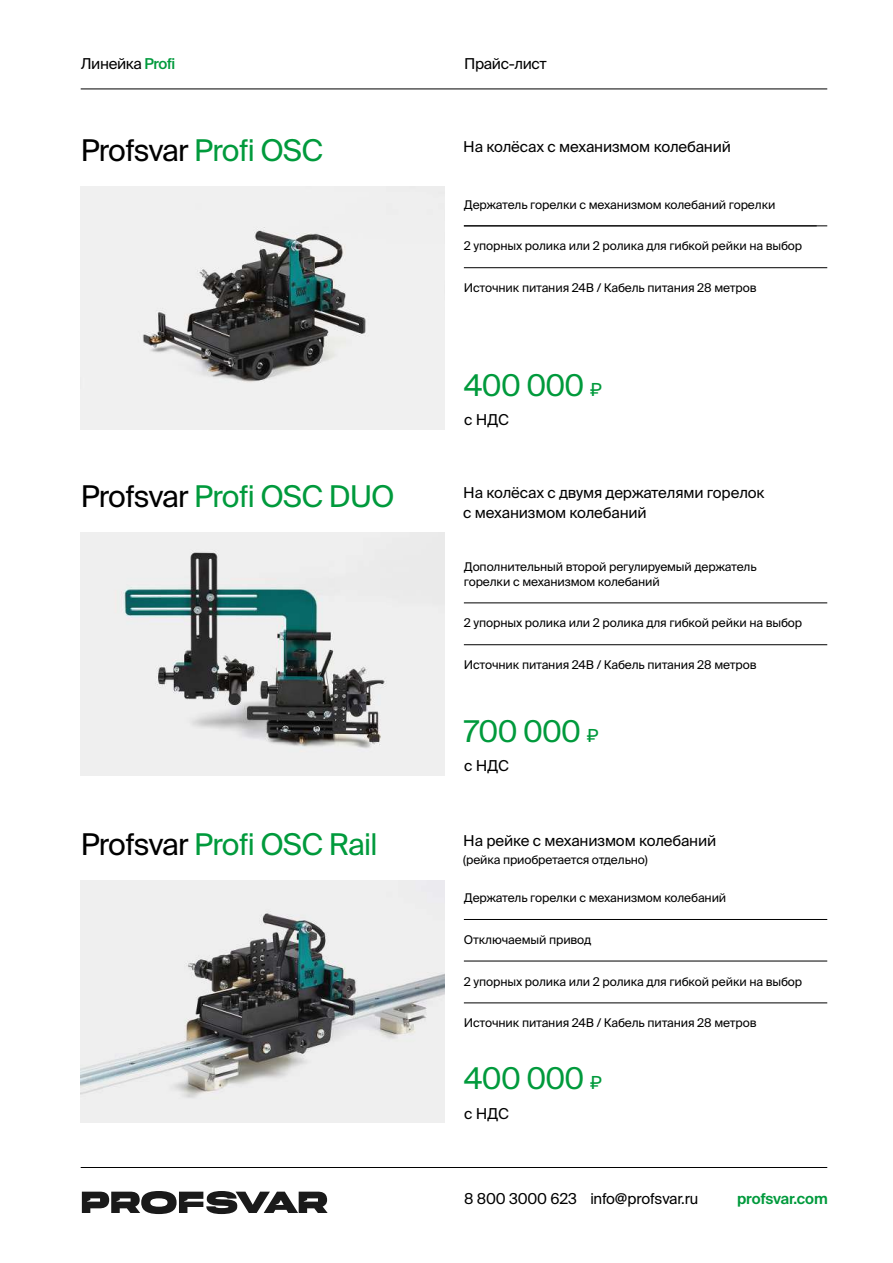
<style>
.page{position:relative;width:893px;height:1263px;background:#fff}
.page>*{position:absolute;margin:0;border:0;box-sizing:border-box;transform-origin:0 0}
.t1{font:30px "Suisse Intl";letter-spacing:-.025em;color:#009a3c}
.t2{font:30px "Suisse Intl";letter-spacing:-.03em;color:#000}
.t3{font:15px/19.5px "Suisse Intl";letter-spacing:-.01em;color:#010101}
.t4{font:15px "Suisse Intl";letter-spacing:-.025em;color:#000}
.t5{font:600 15px "Suisse Intl";letter-spacing:-.01em;color:#009a3c}
.t6{font:12px/15px "Suisse Intl";letter-spacing:-.01em;color:#010101}
.s1{font-weight:500;color:#009a3c}
.s2{color:#009a3c}
.s3{font-size:18px}
.s4{color:#000}
</style>
<div class="page">
<img style="left:81px;top:533px;width:363px;height:242px">
<img style="left:81px;top:880px;width:363px;height:243px">
<img style="left:81px;top:187px;width:363px;height:242px">
<svg style="left:82px;top:1191px;width:246px;height:23px"></svg>
<hr style="left:81px;top:89px;width:746px;height:1px;background:#010101">
<hr style="left:81px;top:1167px;width:746px;height:1px;background:#010101">
<hr style="left:464px;top:225px;width:363px;height:1px;background:#010101">
<hr style="left:464px;top:267px;width:363px;height:1px;background:#010101">
<hr style="left:464px;top:919px;width:363px;height:1px;background:#010101">
<hr style="left:464px;top:961px;width:363px;height:1px;background:#010101">
<hr style="left:464px;top:1002px;width:363px;height:1px;background:#010101">
<hr style="left:464px;top:602px;width:363px;height:1px;background:#010101">
<hr style="left:464px;top:644px;width:363px;height:1px;background:#010101">
<p class="t4" style="left:81px;top:55px;width:96px">Линейка <span class="s1">Profi</span></p>
<p class="t4" style="left:464px;top:55px;width:84px">Прайс-лист</p>
<h1 class="t2" style="left:81px;top:133px;width:244px">Profsvar <span class="s2">Profi OSC</span></h1>
<p class="t3" style="left:463px;top:137px;width:269px">На колёсах с механизмом колебаний</p>
<p class="t6" style="left:464px;top:197px;width:313px">Держатель горелки с механизмом колебаний горелки</p>
<p class="t6" style="left:464px;top:239px;width:340px">2 упорных ролика или 2 ролика для гибкой рейки на выбор</p>
<p class="t6" style="left:464px;top:281px;width:294px">Источник питания 24В / Кабель питания 28 метров</p>
<h1 class="t1" style="left:464px;top:368px;width:139px">400 000 <span class="s3">₽</span></h1>
<p class="t3" style="left:464px;top:410px;width:46px">с НДС</p>
<h1 class="t1" style="left:81px;top:479px;width:315px"><span class="s4">Profsvar</span> Profi OSC DUO</h1>
<p class="t3" style="left:463px;top:483px;width:303px">На колёсах с двумя держателями горелок с механизмом колебаний</p>
<p class="t6" style="left:464px;top:559px;width:294px">Дополнительный второй регулируемый держатель горелки с механизмом колебаний</p>
<p class="t6" style="left:464px;top:616px;width:340px">2 упорных ролика или 2 ролика для гибкой рейки на выбор</p>
<p class="t6" style="left:464px;top:658px;width:294px">Источник питания 24В / Кабель питания 28 метров</p>
<h1 class="t1" style="left:464px;top:714px;width:136px">700 000 <span class="s3">₽</span></h1>
<p class="t3" style="left:464px;top:756px;width:46px">с НДС</p>
<h1 class="t1" style="left:81px;top:827px;width:298px"><span class="s4">Profsvar</span> Profi OSC Rail</h1>
<p class="t3" style="left:463px;top:831px;width:255px">На рейке с механизмом колебаний</p>
<p class="t6" style="left:463px;top:852px;width:186px">(рейка приобретается отдельно)</p>
<p class="t6" style="left:464px;top:890px;width:264px">Держатель горелки c механизмом колебаний</p>
<p class="t6" style="left:464px;top:933px;width:129px">Отключаемый привод</p>
<p class="t6" style="left:464px;top:974px;width:340px">2 упорных ролика или 2 ролика для гибкой рейки на выбор</p>
<p class="t6" style="left:464px;top:1016px;width:294px">Источник питания 24В / Кабель питания 28 метров</p>
<h1 class="t1" style="left:464px;top:1061px;width:139px">400 000 <span class="s3">₽</span></h1>
<p class="t3" style="left:464px;top:1104px;width:46px">с НДС</p>
<p class="t3" style="left:464px;top:1189px;width:236px">8 800 3000 623 info@profsvar.ru</p>
<p class="t5" style="left:737px;top:1190px;width:92px">profsvar.com</p>
</div>
